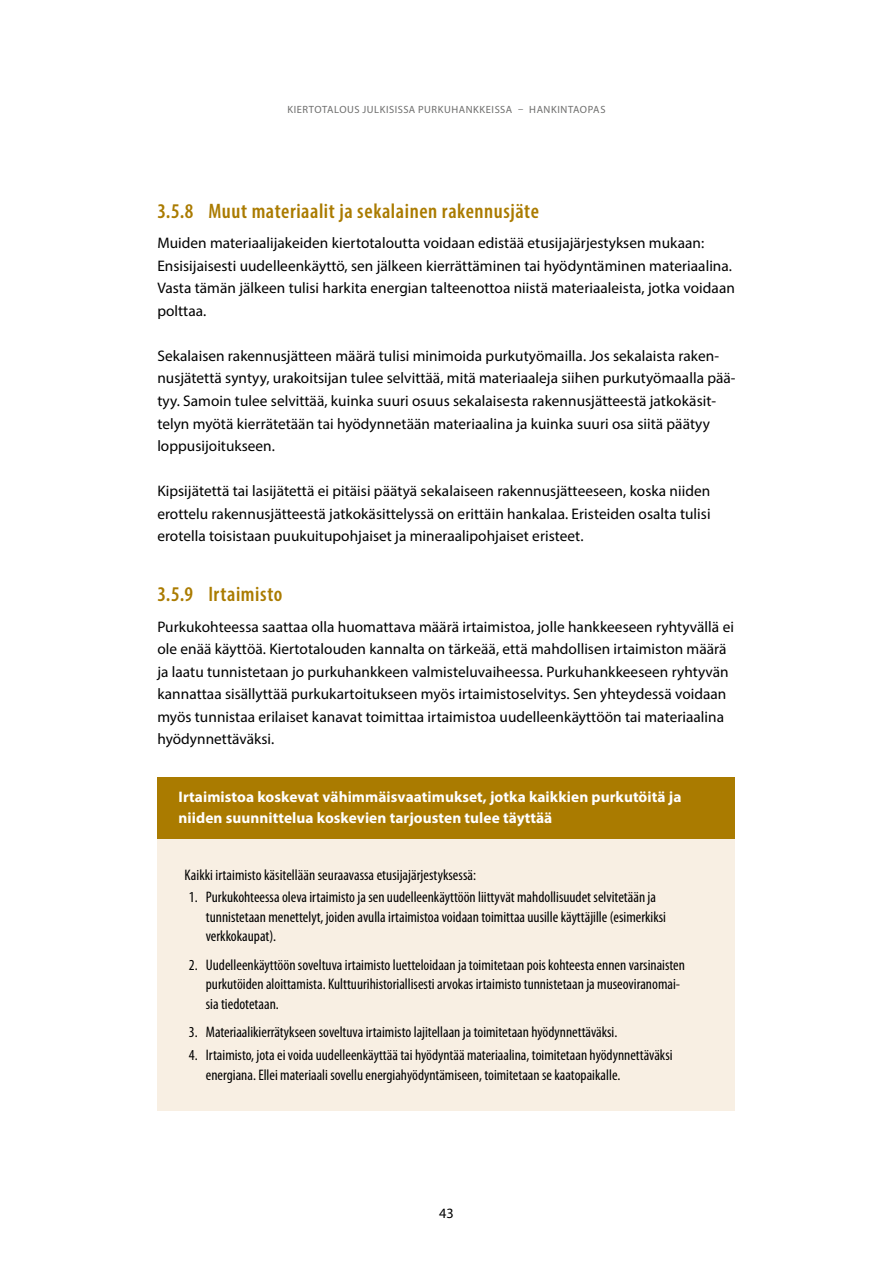
<style>
.page{position:relative;width:893px;height:1263px;background:#fff}
.page>*{position:absolute;margin:0;border:0;box-sizing:border-box;transform-origin:0 0}
.Otsikko_3{font:600 condensed 21px "Myriad Pro";letter-spacing:.025em;color:#aa7b00}
.Taulukko_leipis{font:condensed 15.3px/19.5px "Myriad Pro";color:#000}
._01_Leipä_1__kpl{font:15.3px/22.5px "Myriad Pro";letter-spacing:.005em;color:#000}
._01_Leipä_seuraavat{font:15.3px/22.5px "Myriad Pro";letter-spacing:.005em;color:#000}
.laatikko-otsikko_ei{font:700 15.3px/21px "Myriad Pro";letter-spacing:.005em;color:#fff}
.t1{font:14.25px "Myriad Pro";color:#000}
.t2{font:10.5px "Myriad Pro";letter-spacing:.05em;color:#6e6e6d}
</style>
<div class="page">
<div style="left:157px;top:777px;width:578px;height:63px;background:#aa7b00"></div>
<div style="left:157px;top:840px;width:578px;height:271px;background:#f8efe3"></div>
<p class="t2" style="left:287px;top:103px;width:320px">KIERTOTALOUS JULKISISSA PURKUHANKKEISSA – HANKINTAOPAS</p>
<h3 class="Otsikko_3" style="left:157px;top:198px;width:383px">3.5.8 Muut materiaalit ja sekalainen rakennusjäte</h3>
<p class="_01_Leipä_1__kpl" style="left:157px;top:231px;width:579px">Muiden materiaalijakeiden kiertotaloutta voidaan edistää etusijajärjestyksen mukaan:<br>Ensisijaisesti uudelleenkäyttö, sen jälkeen kierrättäminen tai hyödyntäminen materiaalina.<br>Vasta tämän jälkeen tulisi harkita energian talteenottoa niistä materiaaleista, jotka voidaan polttaa.</p>
<p class="_01_Leipä_seuraavat" style="left:157px;top:344px;width:580px">Sekalaisen rakennusjätteen määrä tulisi minimoida purkutyömailla. Jos sekalaista raken&shy;nusjätettä syntyy, urakoitsijan tulee selvittää, mitä materiaaleja siihen purkutyömaalla pää&shy;tyy. Samoin tulee selvittää, kuinka suuri osuus sekalaisesta rakennusjätteestä jatkokäsit&shy;telyn myötä kierrätetään tai hyödynnetään materiaalina ja kuinka suuri osa siitä päätyy loppusijoitukseen.</p>
<p class="_01_Leipä_seuraavat" style="left:157px;top:480px;width:555px;text-align:justify">Kipsijätettä tai lasijätettä ei pitäisi päätyä sekalaiseen rakennusjätteeseen, koska niiden erottelu rakennusjätteestä jatkokäsittelyssä on erittäin hankalaa. Eristeiden osalta tulisi erotella toisistaan puukuitupohjaiset ja mineraalipohjaiset eristeet.</p>
<h3 class="Otsikko_3" style="left:157px;top:581px;width:127px">3.5.9 Irtaimisto</h3>
<p class="_01_Leipä_1__kpl" style="left:157px;top:615px;width:578px">Purkukohteessa saattaa olla huomattava määrä irtaimistoa, jolle hankkeeseen ryhtyvällä ei ole enää käyttöä. Kiertotalouden kannalta on tärkeää, että mahdollisen irtaimiston määrä ja laatu tunnistetaan jo purkuhankkeen valmisteluvaiheessa. Purkuhankkeeseen ryhtyvän kannattaa sisällyttää purkukartoitukseen myös irtaimistoselvitys. Sen yhteydessä voidaan myös tunnistaa erilaiset kanavat toimittaa irtaimistoa uudelleenkäyttöön tai materiaalina hyödynnettäväksi.</p>
<h3 class="laatikko-otsikko_ei" style="left:179px;top:785px;width:504px">Irtaimistoa koskevat vähimmäisvaatimukset, jotka kaikkien purkutöitä ja niiden suunnittelua koskevien tarjousten tulee täyttää</h3>
<p class="Taulukko_leipis" style="left:185px;top:864px;width:293px">Kaikki irtaimisto käsitellään seuraavassa etusijajärjestyksessä:</p>
<p class="Taulukko_leipis" style="left:206px;top:887px;width:462px;text-indent:-17px">1. Purkukohteessa oleva irtaimisto ja sen uudelleenkäyttöön liittyvät mahdollisuudet selvitetään ja tunnistetaan menettelyt, joiden avulla irtaimistoa voidaan toimittaa uusille käyttäjille (esimerkiksi verkkokaupat).</p>
<p class="Taulukko_leipis" style="left:206px;top:955px;width:481px;text-indent:-17px">2. Uudelleenkäyttöön soveltuva irtaimisto luetteloidaan ja toimitetaan pois kohteesta ennen varsinaisten purkutöiden aloittamista. Kulttuurihistoriallisesti arvokas irtaimisto tunnistetaan ja museoviranomai&shy;sia tiedotetaan.</p>
<p class="Taulukko_leipis" style="left:189px;top:1022px;width:430px">3. Materiaalikierrätykseen soveltuva irtaimisto lajitellaan ja toimitetaan hyödynnettäväksi.</p>
<p class="Taulukko_leipis" style="left:206px;top:1045px;width:468px;text-indent:-17px">4. Irtaimisto, jota ei voida uudelleenkäyttää tai hyödyntää materiaalina, toimitetaan hyödynnettäväksi energiana. Ellei materiaali sovellu energiahyödyntämiseen, toimitetaan se kaatopaikalle.</p>
<p class="t1" style="left:439px;top:1204px;width:16px">43</p>
</div>
